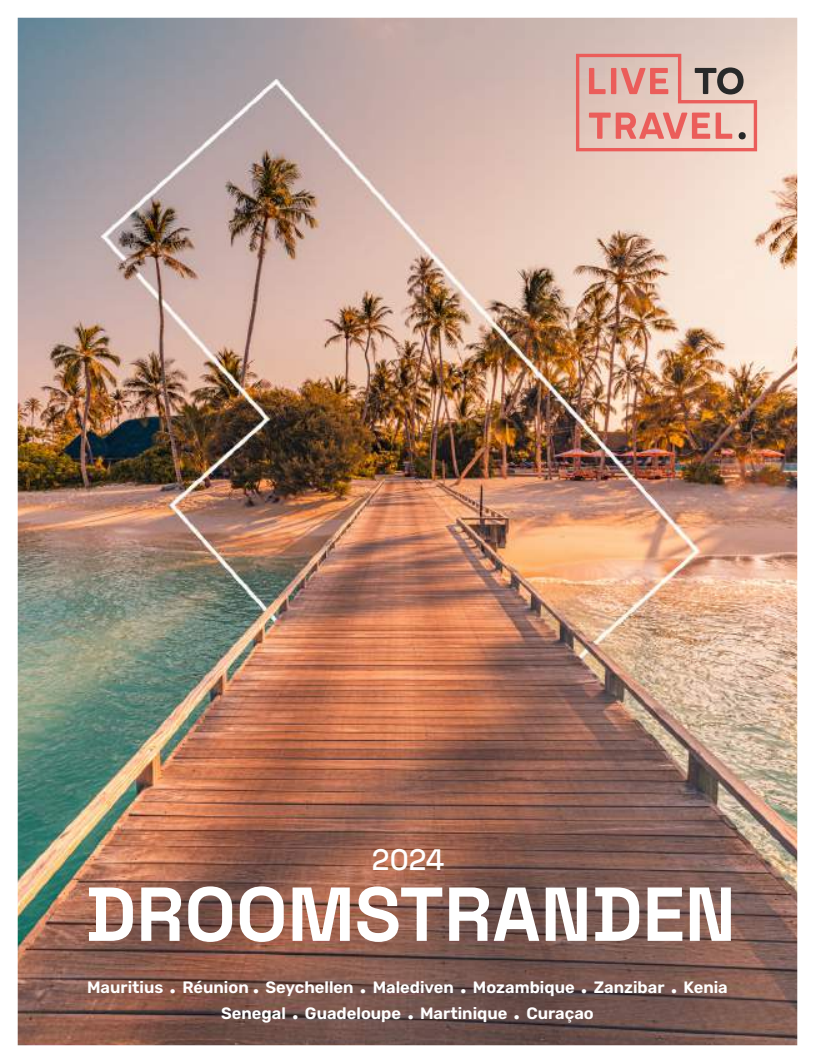
<style>
.page{position:relative;width:815px;height:1063px;background:#fff}
.page>*{position:absolute;margin:0;border:0;box-sizing:border-box;transform-origin:0 0}
.t1{font:300 76.25px "Space Grotesk";color:#fff}
.t2{font:300 29.62px "Space Grotesk";color:#fff}
.t3{font:600 16.5px/26.2px "Rubik";color:#fff;text-align:center}
.s1{font-family:"Space Grotesk";font-weight:300;font-size:26.25px}
</style>
<div class="page">
<img style="left:17px;top:17px;width:781px;height:1029px">
<h2 class="t2" style="left:372px;top:838px;width:74px">2024</h2>
<h1 class="t1" style="left:85px;top:858px;width:652px">DROOMSTRANDEN</h1>
<p class="t3" style="left:87px;top:974px;width:642px">Mauritius <span class="s1">.</span> Réunion <span class="s1">.</span> Seychellen <span class="s1">.</span> Malediven <span class="s1">.</span> Mozambique <span class="s1">.</span> Zanzibar <span class="s1">.</span> Kenia<br>Senegal <span class="s1">.</span> Guadeloupe <span class="s1">.</span> Martinique <span class="s1">.</span> Curaçao</p>
</div>
